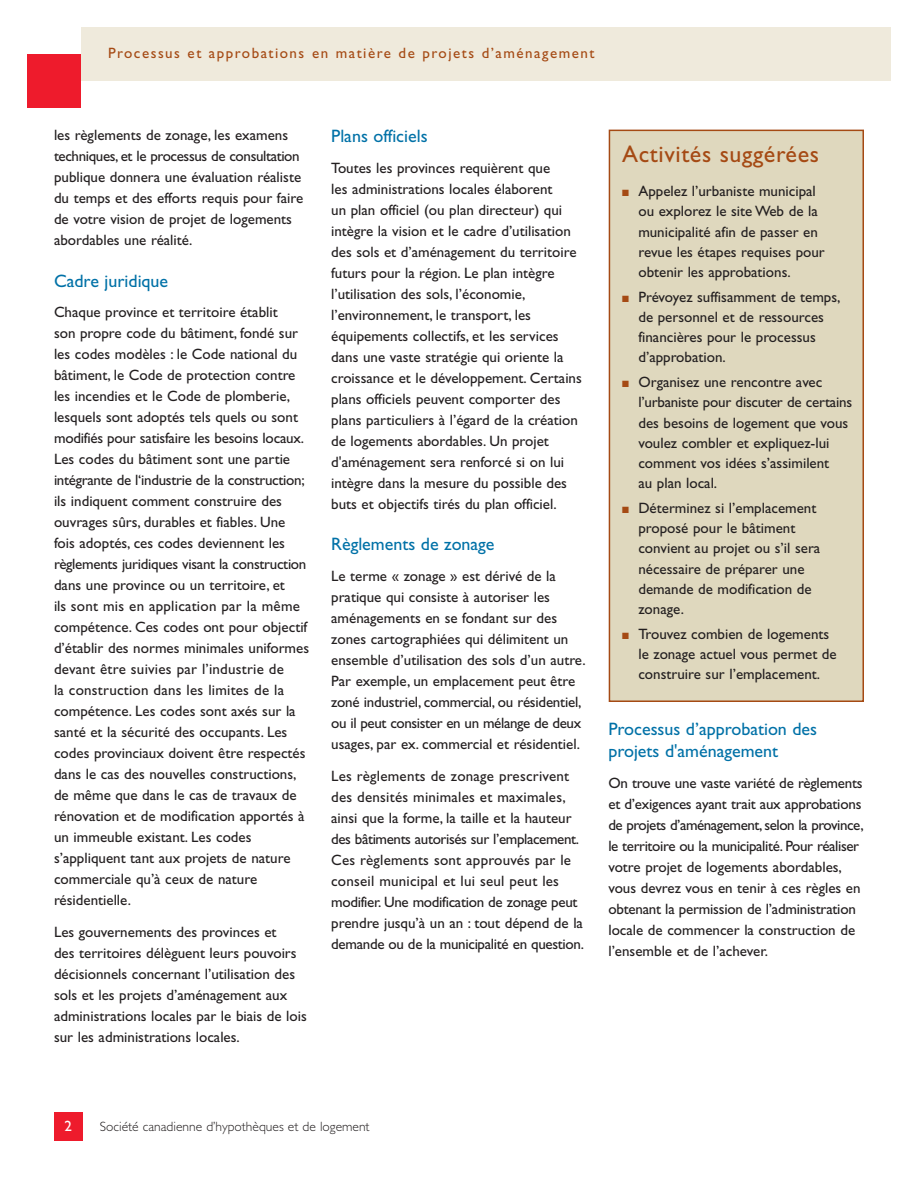
<style>
.page{position:relative;width:918px;height:1188px;background:#fff}
.page>*{position:absolute;margin:0;border:0;box-sizing:border-box;transform-origin:0 0}
.t1{font:24px "Gill Sans Std";letter-spacing:.025em;color:#a54a14}
.t2{font:18px/21.6px "Gill Sans Std";color:#0071a7}
.t3{font:15px/21px "Gill Sans Std";color:#231f20}
.t4{font:15px "Gill Sans Std";letter-spacing:.1em;color:#a54a14}
.t5{font:15px "Gill Sans Std";color:#fff}
.t6{font:300 13.5px "Gill Sans Std";color:#231f20}
.s1{color:#a54a14}
</style>
<div class="page">
<div style="left:81px;top:27px;width:810px;height:54px;background:#efeadc"></div>
<div style="left:27px;top:54px;width:54px;height:54px;background:#ee1b2c"></div>
<div style="left:54px;top:1112px;width:29px;height:29px;background:#ee1b2c"></div>
<div style="left:609px;top:130px;width:254px;height:571px;background:#dfd8be"></div>
<div style="left:609px;top:130px;width:255px;height:572px;border:2px solid #a54a14"></div>
<p class="t4" style="left:108px;top:48px;width:488px">Processus et approbations en matière de projets d’aménagement</p>
<p class="t3" style="left:54px;top:126px;width:251px">les règlements de zonage, les examens techniques, et le processus de consultation publique donnera une évaluation réaliste du temps et des efforts requis pour faire de votre vision de projet de logements abordables une réalité.</p>
<p class="t2" style="left:54px;top:272px;width:116px">Cadre juridique</p>
<p class="t3" style="left:54px;top:304px;width:257px">Chaque province et territoire établit<br>son propre code du bâtiment, fondé sur les codes modèles : le Code national du bâtiment, le Code de protection contre les incendies et le Code de plomberie, lesquels sont adoptés tels quels ou sont modifiés pour satisfaire les besoins locaux.<br>Les codes du bâtiment sont une partie intégrante de l‘industrie de la construction; ils indiquent comment construire des ouvrages sûrs, durables et fiables. Une fois adoptés, ces codes deviennent les règlements juridiques visant la construction dans une province ou un territoire, et<br>ils sont mis en application par la même compétence. Ces codes ont pour objectif d’établir des normes minimales uniformes devant être suivies par l’industrie de<br>la construction dans les limites de la compétence. Les codes sont axés sur la santé et la sécurité des occupants. Les codes provinciaux doivent être respectés dans le cas des nouvelles constructions, de même que dans le cas de travaux de rénovation et de modification apportés à un immeuble existant. Les codes s’appliquent tant aux projets de nature commerciale qu’à ceux de nature résidentielle.</p>
<p class="t3" style="left:54px;top:923px;width:254px">Les gouvernements des provinces et<br>des territoires délèguent leurs pouvoirs décisionnels concernant l’utilisation des sols et les projets d’aménagement aux administrations locales par le biais de lois sur les administrations locales.</p>
<p class="t2" style="left:331px;top:127px;width:98px">Plans officiels</p>
<p class="t3" style="left:331px;top:159px;width:252px">Toutes les provinces requièrent que<br>les administrations locales élaborent<br>un plan officiel (ou plan directeur) qui intègre la vision et le cadre d’utilisation des sols et d’aménagement du territoire futurs pour la région. Le plan intègre l’utilisation des sols, l’économie, l’environnement, le transport, les équipements collectifs, et les services dans une vaste stratégie qui oriente la croissance et le développement. Certains plans officiels peuvent comporter des plans particuliers à l’égard de la création de logements abordables. Un projet d'aménagement sera renforcé si on lui intègre dans la mesure du possible des buts et objectifs tirés du plan officiel.</p>
<p class="t2" style="left:331px;top:536px;width:165px">Règlements de zonage</p>
<p class="t3" style="left:331px;top:567px;width:256px">Le terme « zonage » est dérivé de la pratique qui consiste à autoriser les aménagements en se fondant sur des zones cartographiées qui délimitent un ensemble d’utilisation des sols d’un autre.<br>Par exemple, un emplacement peut être zoné industriel, commercial, ou résidentiel, ou il peut consister en un mélange de deux usages, par ex. commercial et résidentiel.</p>
<p class="t3" style="left:331px;top:767px;width:254px">Les règlements de zonage prescrivent des densités minimales et maximales, ainsi que la forme, la taille et la hauteur des bâtiments autorisés sur l’emplacement.<br>Ces règlements sont approuvés par le conseil municipal et lui seul peut les modifier. Une modification de zonage peut prendre jusqu’à un an : tout dépend de la demande ou de la municipalité en question.</p>
<h1 class="t1" style="left:622px;top:146px;width:198px">Activités suggérées</h1>
<p class="t3" style="left:638px;top:183px;width:188px;line-height:20.2px;text-indent:-16px"><span class="s1">■</span> Appelez l’urbaniste municipal ou explorez le site Web de la municipalité afin de passer en revue les étapes requises pour obtenir les approbations.</p>
<p class="t3" style="left:638px;top:288px;width:204px;line-height:20.2px;text-indent:-16px"><span class="s1">■</span> Prévoyez suffisamment de temps, de personnel et de ressources financières pour le processus d’approbation.</p>
<p class="t3" style="left:638px;top:374px;width:215px;line-height:20.2px;text-indent:-16px"><span class="s1">■</span> Organisez une rencontre avec l’urbaniste pour discuter de certains des besoins de logement que vous voulez combler et expliquez-lui comment vos idées s’assimilent<br>au plan local.</p>
<p class="t3" style="left:638px;top:499px;width:183px;line-height:20.2px;text-indent:-16px"><span class="s1">■</span> Déterminez si l’emplacement proposé pour le bâtiment convient au projet ou s’il sera nécessaire de préparer une demande de modification de zonage.</p>
<p class="t3" style="left:638px;top:625px;width:200px;line-height:20.2px;text-indent:-16px"><span class="s1">■</span> Trouvez combien de logements le zonage actuel vous permet de construire sur l’emplacement.</p>
<p class="t2" style="left:608px;top:720px;width:210px">Processus d’approbation des projets d'aménagement</p>
<p class="t3" style="left:608px;top:774px;width:257px">On trouve une vaste variété de règlements et d’exigences ayant trait aux approbations de projets d’aménagement, selon la province, le territoire ou la municipalité. Pour réaliser votre projet de logements abordables, vous devrez vous en tenir à ces règles en obtenant la permission de l’administration locale de commencer la construction de l’ensemble et de l’achever.</p>
<p class="t5" style="left:65px;top:1120px;width:9px">2</p>
<p class="t6" style="left:100px;top:1122px;width:271px">Société canadienne d’hypothèques et de logement</p>
</div>
